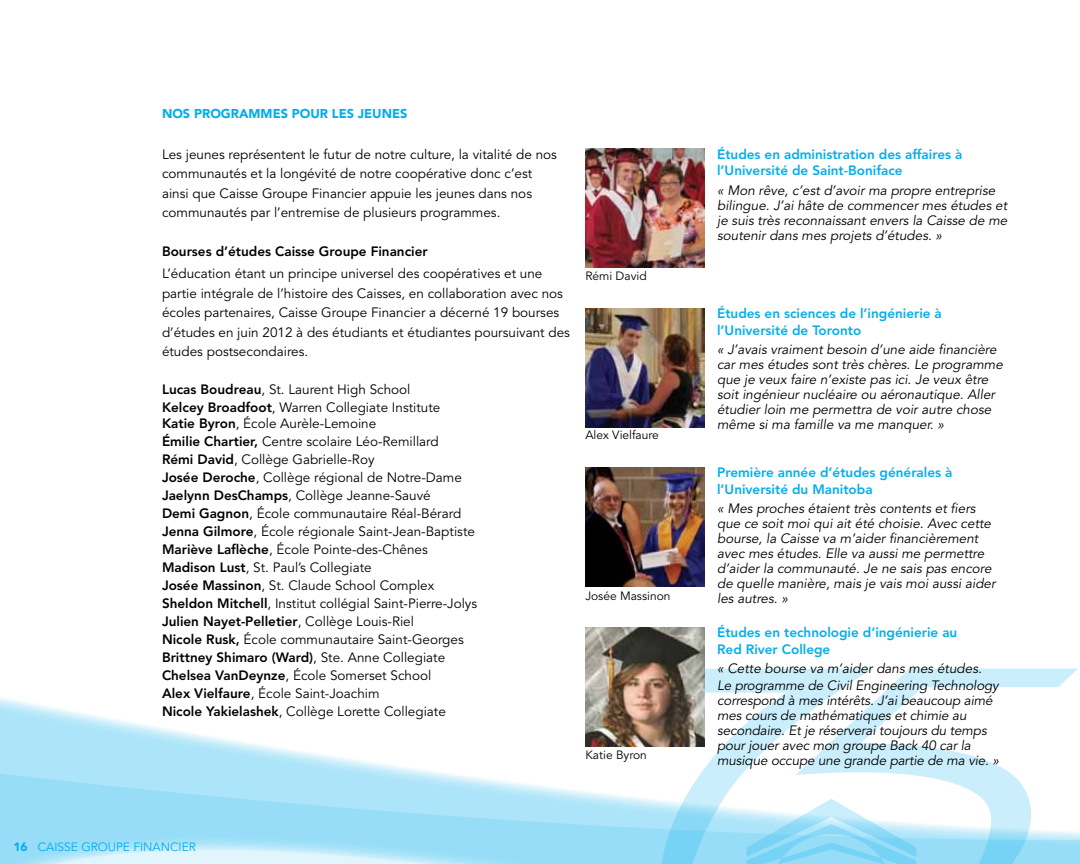
<style>
.page{position:relative;width:1080px;height:864px;background:#fff}
.page>*{position:absolute;margin:0;border:0;box-sizing:border-box;transform-origin:0 0}
.t1{font:13.5px/18px "Avenir";color:#000}
.t2{font:italic 13.5px/15px "Avenir";color:#000}
.t3{font:800 13.5px/16.5px "Avenir";color:#00aeef}
.t4{font:800 13.5px "Avenir";color:#000}
.t5{font:900 12.75px "Avenir";color:#00aeef}
.t6{font:12px "Avenir";color:#000}
.t7{font:12px "Avenir";color:#00aeef}
.s1{font-weight:800}
.s2{font-weight:900}
</style>
<div class="page">
<svg style="left:0;top:627px;width:1080px;height:237px"></svg>
<svg style="left:607px;top:669px;width:189px;height:195px"></svg>
<svg style="left:796px;top:669px;width:282px;height:195px"></svg>
<svg style="left:747px;top:799px;width:169px;height:65px"></svg>
<img style="left:585px;top:628px;width:120px;height:119px">
<img style="left:585px;top:148px;width:120px;height:120px">
<img style="left:585px;top:467px;width:120px;height:120px">
<img style="left:585px;top:308px;width:120px;height:119px">
<p class="t5" style="left:162px;top:106px;width:247px">NOS PROGRAMMES POUR LES JEUNES</p>
<p class="t1" style="left:162px;top:145px;width:396px;line-height:19.5px">Les jeunes représentent le futur de notre culture, la vitalité de nos communautés et la longévité de notre coopérative donc c’est ainsi que Caisse Groupe Financier appuie les jeunes dans nos communautés par l’entremise de plusieurs programmes.</p>
<p class="t4" style="left:162px;top:244px;width:267px">Bourses d’études Caisse Groupe Financier</p>
<p class="t1" style="left:162px;top:264px;width:410px;line-height:19.5px">L’éducation étant un principe universel des coopératives et une partie intégrale de l’histoire des Caisses, en collaboration avec nos écoles partenaires, Caisse Groupe Financier a décerné 19 bourses d’études en juin 2012 à des étudiants et étudiantes poursuivant des études postsecondaires.</p>
<p class="t1" style="left:162px;top:381px;width:280px"><span class="s1">Lucas Boudreau</span>, St. Laurent High School<br><span class="s1">Kelcey Broadfoot</span>, Warren Collegiate Institute</p>
<p class="t1" style="left:162px;top:415px;width:317px"><span class="s1">Katie Byron</span>, École Aurèle-Lemoine<br><span class="s1">Émilie Chartier,</span> Centre scolaire Léo-Remillard<br><span class="s1">Rémi David</span>, Collège Gabrielle-Roy<br><span class="s1">Josée Deroche</span>, Collège régional de Notre-Dame <span class="s1">Jaelynn DesChamps</span>, Collège Jeanne-Sauvé<br><span class="s1">Demi Gagnon</span>, École communautaire Réal-Bérard <span class="s1">Jenna Gilmore</span>, École régionale Saint-Jean-Baptiste <span class="s1">Mariève Laflèche</span>, École Pointe-des-Chênes <span class="s1">Madison Lust</span>, St. Paul’s Collegiate<br><span class="s1">Josée Massinon</span>, St. Claude School Complex <span class="s1">Sheldon Mitchell</span>, Institut collégial Saint-Pierre-Jolys <span class="s1">Julien Nayet-Pelletier</span>, Collège Louis-Riel<br><span class="s1">Nicole Rusk,</span> École communautaire Saint-Georges <span class="s1">Brittney Shimaro (Ward)</span>, Ste. Anne Collegiate <span class="s1">Chelsea VanDeynze</span>, École Somerset School<br><span class="s1">Alex Vielfaure</span>, École Saint-Joachim<br><span class="s1">Nicole Yakielashek</span>, Collège Lorette Collegiate</p>
<p class="t6" style="left:585px;top:269px;width:63px">Rémi David</p>
<p class="t6" style="left:585px;top:428px;width:75px">Alex Vielfaure</p>
<p class="t6" style="left:585px;top:589px;width:87px">Josée Massinon</p>
<p class="t6" style="left:585px;top:748px;width:63px">Katie Byron</p>
<p class="t7" style="left:14px;top:840px;width:184px"><span class="s2">16</span> CAISSE GROUPE FINANCIER</p>
<p class="t3" style="left:717px;top:146px;width:247px">Études en administration des affaires à l’Université de Saint-Boniface</p>
<p class="t2" style="left:717px;top:183px;width:292px">« Mon rêve, c’est d’avoir ma propre entreprise bilingue. J’ai hâte de commencer mes études et je suis très reconnaissant envers la Caisse de me soutenir dans mes projets d’études. »</p>
<p class="t3" style="left:717px;top:306px;width:226px">Études en sciences de l’ingénierie à l’Université de Toronto</p>
<p class="t2" style="left:717px;top:343px;width:287px">« J’avais vraiment besoin d’une aide financière car mes études sont très chères. Le programme que je veux faire n’existe pas ici. Je veux être soit ingénieur nucléaire ou aéronautique. Aller étudier loin me permettra de voir autre chose même si ma famille va me manquer. »</p>
<p class="t3" style="left:717px;top:464px;width:237px">Première année d’études générales à l’Université du Manitoba</p>
<p class="t2" style="left:717px;top:501px;width:280px">« Mes proches étaient très contents et fiers que ce soit moi qui ait été choisie. Avec cette bourse, la Caisse va m’aider financièrement avec mes études. Elle va aussi me permettre d’aider la communauté. Je ne sais pas encore de quelle manière, mais je vais moi aussi aider les autres. »</p>
<p class="t3" style="left:717px;top:624px;width:242px">Études en technologie d’ingénierie au<br>Red River College</p>
<p class="t2" style="left:717px;top:661px;width:283px;line-height:16.5px">« Cette bourse va m’aider dans mes études.<br>Le programme de Civil Engineering Technology</p>
<p class="t2" style="left:717px;top:693px;width:283px">correspond à mes intérêts. J’ai beaucoup aimé mes cours de mathématiques et chimie au secondaire. Et je réserverai toujours du temps pour jouer avec mon groupe Back 40 car la musique occupe une grande partie de ma vie. »</p>
</div>
